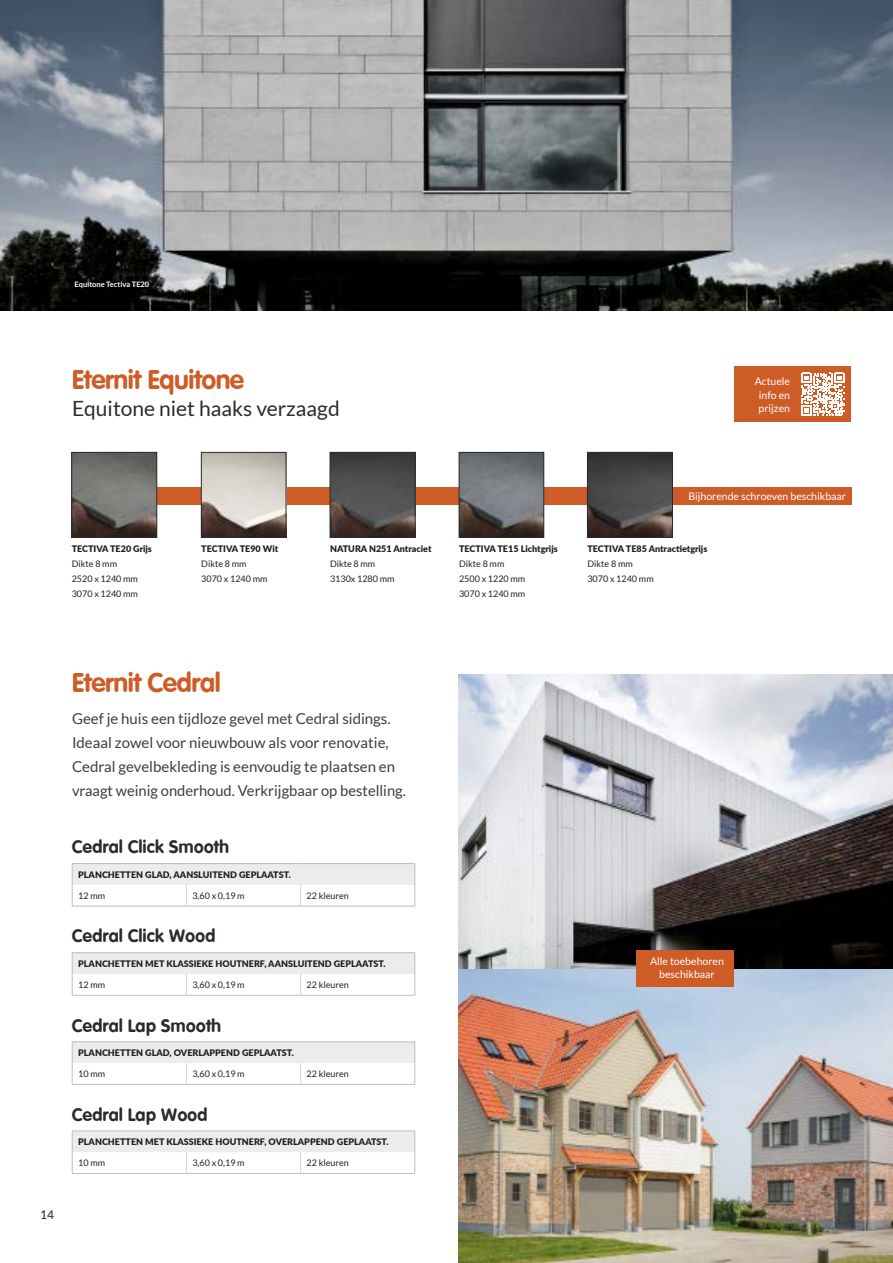
<style>
.page{position:relative;width:893px;height:1263px;background:#fff}
.page>*{position:absolute;margin:0;border:0;box-sizing:border-box;transform-origin:0 0}
.t1{font:700 27px "Vag Rounded";color:#ce5c27}
.t2{font:21px "Lato";color:#292c2f}
.t3{font:700 18px "Vag Rounded";letter-spacing:.025em;color:#292c2f}
.t4{font:15px/24px "Lato";color:#3e3e3f}
.t5{font:12px "Lato";color:#231f20}
.t6{font:10.5px/13.5px "Lato";color:#fff;text-align:center}
.t7{font:900 9px "Lato";color:#231f20}
.t8{font:9px/15px "Lato";color:#231f20}
.t9{font:700 7.5px "Lato";color:#fff}
</style>
<div class="page">
<div style="left:109px;top:488px;width:742px;height:17px;background:#ce5c27"></div>
<img style="left:458px;top:674px;width:435px;height:589px">
<img style="left:0;top:0;width:893px;height:310px">
<img style="left:74px;top:454px;width:81px;height:82px">
<div style="left:72px;top:452px;width:85px;height:86px;border:1px solid #292c2f"></div>
<img style="left:203px;top:454px;width:81px;height:82px">
<div style="left:201px;top:452px;width:85px;height:86px;border:1px solid #292c2f"></div>
<img style="left:332px;top:454px;width:81px;height:82px">
<div style="left:330px;top:452px;width:85px;height:86px;border:1px solid #292c2f"></div>
<img style="left:461px;top:454px;width:81px;height:82px">
<div style="left:459px;top:452px;width:85px;height:86px;border:1px solid #292c2f"></div>
<img style="left:589px;top:454px;width:82px;height:82px">
<div style="left:587px;top:452px;width:86px;height:86px;border:1px solid #292c2f"></div>
<hr style="left:72px;top:863px;width:114px;height:1px;background:#bfbdbf">
<hr style="left:186px;top:863px;width:115px;height:1px;background:#bfbdbf">
<hr style="left:301px;top:863px;width:114px;height:1px;background:#bfbdbf">
<hr style="left:72px;top:906px;width:114px;height:1px;background:#bfbdbf">
<hr style="left:186px;top:906px;width:115px;height:1px;background:#bfbdbf">
<hr style="left:301px;top:906px;width:114px;height:1px;background:#bfbdbf">
<svg style="left:72px;top:864px;width:344px;height:42px"></svg>
<hr style="left:72px;top:952px;width:114px;height:1px;background:#bfbdbf">
<hr style="left:186px;top:952px;width:115px;height:1px;background:#bfbdbf">
<hr style="left:301px;top:952px;width:114px;height:1px;background:#bfbdbf">
<hr style="left:72px;top:995px;width:114px;height:1px;background:#bfbdbf">
<hr style="left:186px;top:995px;width:115px;height:1px;background:#bfbdbf">
<hr style="left:301px;top:995px;width:114px;height:1px;background:#bfbdbf">
<svg style="left:72px;top:953px;width:344px;height:42px"></svg>
<hr style="left:72px;top:1041px;width:114px;height:1px;background:#bfbdbf">
<hr style="left:186px;top:1041px;width:115px;height:1px;background:#bfbdbf">
<hr style="left:301px;top:1041px;width:114px;height:1px;background:#bfbdbf">
<hr style="left:72px;top:1084px;width:114px;height:1px;background:#bfbdbf">
<hr style="left:186px;top:1084px;width:115px;height:1px;background:#bfbdbf">
<hr style="left:301px;top:1084px;width:114px;height:1px;background:#bfbdbf">
<svg style="left:72px;top:1042px;width:344px;height:42px"></svg>
<hr style="left:72px;top:1173px;width:114px;height:1px;background:#bfbdbf">
<hr style="left:186px;top:1173px;width:115px;height:1px;background:#bfbdbf">
<hr style="left:301px;top:1173px;width:114px;height:1px;background:#bfbdbf">
<svg style="left:72px;top:1131px;width:344px;height:42px"></svg>
<div style="left:734px;top:367px;width:116px;height:55px;background:#ce5c27"></div>
<svg style="left:801px;top:373px;width:43px;height:43px"></svg>
<div style="left:636px;top:950px;width:98px;height:37px;background:#ce5c27"></div>
<p class="t9" style="left:75px;top:280px;width:76px">Equitone Tectiva TE20</p>
<h1 class="t1" style="left:72px;top:364px;width:174px">Eternit Equitone</h1>
<h2 class="t2" style="left:72px;top:396px;width:269px">Equitone niet haaks verzaagd</h2>
<p class="t7" style="left:72px;top:542px;width:82px">TECTIVA TE20 Grijs</p>
<p class="t8" style="left:72px;top:556px;width:68px">Dikte 8 mm<br>2520 x 1240 mm<br>3070 x 1240 mm</p>
<p class="t7" style="left:201px;top:542px;width:78px">TECTIVA TE90 Wit</p>
<p class="t8" style="left:201px;top:556px;width:68px">Dikte 8 mm<br>3070 x 1240 mm</p>
<p class="t7" style="left:330px;top:542px;width:103px">NATURA N251 Antraciet</p>
<p class="t8" style="left:330px;top:556px;width:66px">Dikte 8 mm<br>3130x 1280 mm</p>
<p class="t7" style="left:459px;top:542px;width:100px">TECTIVA TE15 Lichtgrijs</p>
<p class="t8" style="left:459px;top:556px;width:68px">Dikte 8 mm<br>2500 x 1220 mm<br>3070 x 1240 mm</p>
<h3 class="t5" style="left:40px;top:1208px;width:15px">14</h3>
<h1 class="t1" style="left:72px;top:667px;width:150px">Eternit Cedral</h1>
<h3 class="t4" style="left:72px;top:707px;width:335px">Geef je huis een tijdloze gevel met Cedral sidings.<br>Ideaal zowel voor nieuwbouw als voor renovatie, Cedral gevelbekleding is eenvoudig te plaatsen en vraagt weinig onderhoud. Verkrijgbaar op bestelling.</h3>
<h3 class="t3" style="left:72px;top:836px;width:159px">Cedral Click Smooth</h3>
<p class="t7" style="left:78px;top:868px;width:214px">PLANCHETTEN GLAD, AANSLUITEND GEPLAATST.</p>
<p class="t8" style="left:78px;top:888px;width:28px">12 mm</p>
<p class="t8" style="left:192px;top:888px;width:54px">3,60 x 0,19 m</p>
<p class="t8" style="left:307px;top:888px;width:44px">22 kleuren</p>
<h3 class="t3" style="left:72px;top:926px;width:145px">Cedral Click Wood</h3>
<p class="t7" style="left:78px;top:957px;width:309px">PLANCHETTEN MET KLASSIEKE HOUTNERF, AANSLUITEND GEPLAATST.</p>
<p class="t8" style="left:78px;top:977px;width:28px">12 mm</p>
<p class="t8" style="left:192px;top:977px;width:54px">3,60 x 0,19 m</p>
<p class="t8" style="left:307px;top:977px;width:44px">22 kleuren</p>
<h3 class="t3" style="left:72px;top:1015px;width:151px">Cedral Lap Smooth</h3>
<p class="t7" style="left:78px;top:1046px;width:217px">PLANCHETTEN GLAD, OVERLAPPEND GEPLAATST.</p>
<p class="t8" style="left:78px;top:1066px;width:28px">10 mm</p>
<p class="t8" style="left:192px;top:1066px;width:54px">3,60 x 0,19 m</p>
<p class="t8" style="left:307px;top:1066px;width:44px">22 kleuren</p>
<h3 class="t3" style="left:72px;top:1104px;width:137px">Cedral Lap Wood</h3>
<p class="t7" style="left:78px;top:1135px;width:312px">PLANCHETTEN MET KLASSIEKE HOUTNERF, OVERLAPPEND GEPLAATST.</p>
<p class="t8" style="left:78px;top:1156px;width:28px">10 mm</p>
<p class="t8" style="left:192px;top:1156px;width:54px">3,60 x 0,19 m</p>
<p class="t8" style="left:307px;top:1156px;width:44px">22 kleuren</p>
<p class="t6" style="left:755px;top:374px;width:37px">Actuele info en prijzen</p>
<p class="t6" style="left:688px;top:489px;width:159px">Bijhorende schroeven beschikbaar</p>
<p class="t7" style="left:587px;top:542px;width:121px">TECTIVA TE85 Antractietgrijs</p>
<p class="t8" style="left:587px;top:556px;width:68px">Dikte 8 mm<br>3070 x 1240 mm</p>
<p class="t6" style="left:650px;top:954px;width:75px">Alle toebehoren beschikbaar</p>
</div>
